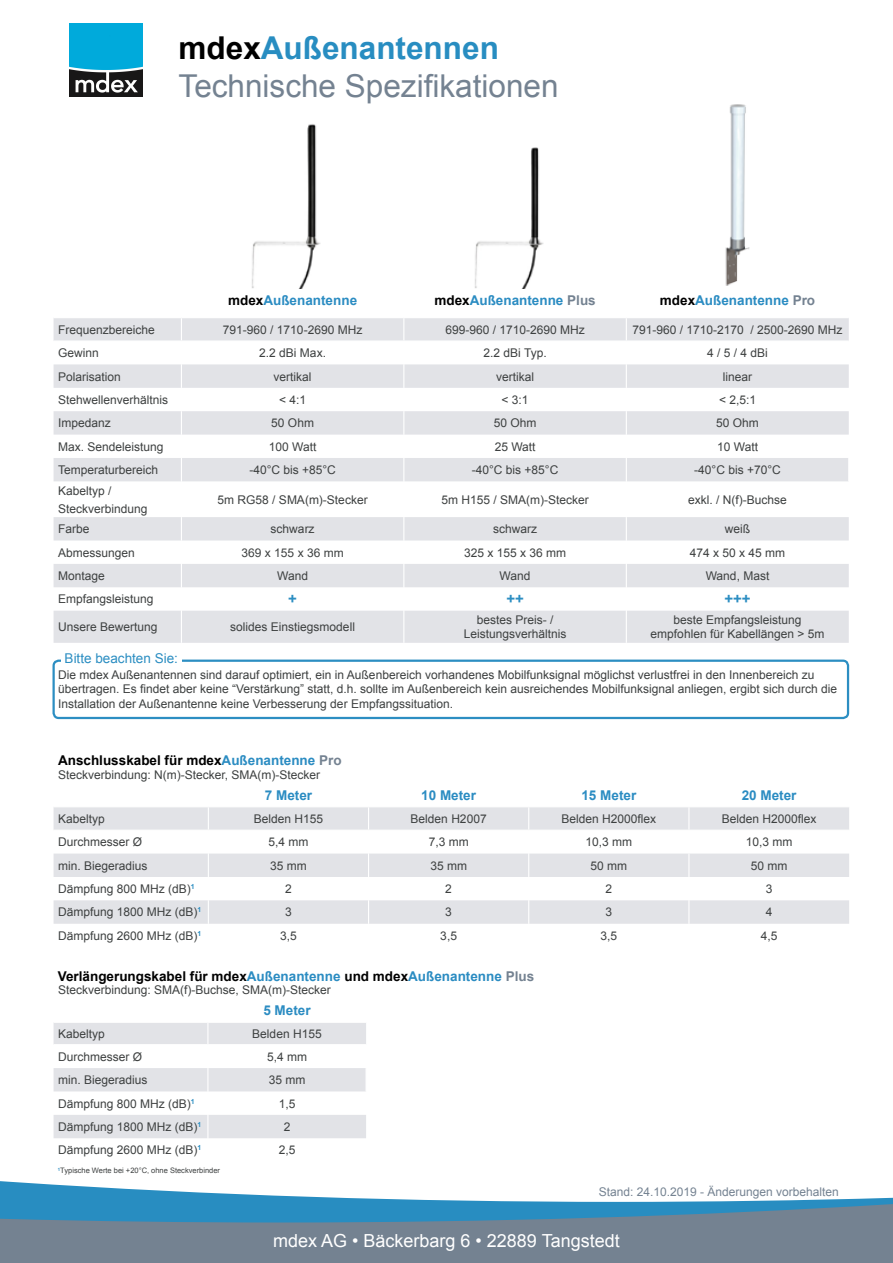
<style>
.page{position:relative;width:893px;height:1263px;background:#fff}
.page>*{position:absolute;margin:0;border:0;box-sizing:border-box;transform-origin:0 0}
.t1{font:31.5px "Arial";color:#748291}
.t2{font:700 31.5px "Arial";color:#288dc1}
.t3{font:18px "Arial";color:#fff}
.t4{font:700 15px "Arial";color:#2c8ec2}
.t5{font:700 13.5px "Arial";color:#000}
.t6{font:700 13.5px "Arial";color:#2b8cc2}
.t7{font:13.5px "Arial";color:#2c8ec2}
.t8{font:12px/14.4px "Arial";color:#3d4040}
.t9{font:12px "Arial";color:#748291}
.t10{font:7.5px "Arial";color:#3d4040}
.s1{color:#000}
.s2{color:#748291}
.s3{color:#2b8cc2}
</style>
<div class="page">
<svg style="left:54px;top:1023px;width:312px;height:115px"></svg>
<svg style="left:54px;top:318px;width:795px;height:325px;fill:#e2e3e7"></svg>
<hr style="left:54px;top:340px;width:127px;height:2px;background:#fff">
<hr style="left:181px;top:340px;width:223px;height:2px;background:#fff">
<hr style="left:404px;top:340px;width:222px;height:2px;background:#fff">
<hr style="left:626px;top:340px;width:223px;height:2px;background:#fff">
<hr style="left:181px;top:481px;width:1px;height:36px;background:#fff">
<hr style="left:403px;top:481px;width:1px;height:36px;background:#fff">
<hr style="left:626px;top:481px;width:1px;height:36px;background:#fff">
<svg style="left:181px;top:517px;width:1px;height:94px"></svg>
<svg style="left:403px;top:517px;width:1px;height:94px"></svg>
<svg style="left:626px;top:517px;width:1px;height:94px"></svg>
<hr style="left:181px;top:611px;width:1px;height:32px;background:#fff">
<hr style="left:403px;top:611px;width:1px;height:32px;background:#fff">
<hr style="left:626px;top:611px;width:1px;height:32px;background:#fff">
<svg style="left:181px;top:318px;width:1px;height:163px"></svg>
<svg style="left:848px;top:458px;width:1px;height:23px"></svg>
<svg style="left:403px;top:318px;width:1px;height:163px"></svg>
<svg style="left:626px;top:318px;width:1px;height:163px"></svg>
<svg style="left:0;top:1181px;width:893px;height:23px"></svg>
<svg style="left:0;top:1204px;width:893px;height:59px;fill:#748291"></svg>
<svg style="left:54px;top:807px;width:795px;height:117px"></svg>
<div style="left:52px;top:659px;width:797px;height:60px;border:2px solid #2c8ec2;border-radius:5px"></div>
<img style="left:252px;top:124px;width:69px;height:164px">
<img style="left:725px;top:104px;width:25px;height:182px">
<img style="left:475px;top:147px;width:69px;height:141px">
<div style="left:61px;top:653px;width:120px;height:12px;background:#fff"></div>
<img style="left:69px;top:24px;width:74px;height:73px">
<p class="t2" style="left:179px;top:27px;width:322px"><span class="s1">mdex</span>Außenantennen</p>
<p class="t1" style="left:179px;top:65px;width:381px">Technische Spezifikationen</p>
<p class="t6" style="left:228px;top:291px;width:131px"><span class="s1">mdex</span>Außenantenne</p>
<p class="t6" style="left:434px;top:291px;width:163px"><span class="s1">mdex</span>Außenantenne <span class="s2">Plus</span></p>
<p class="t6" style="left:660px;top:291px;width:157px"><span class="s1">mdex</span>Außenantenne <span class="s2">Pro</span></p>
<p class="t8" style="left:58px;top:322px;width:98px">Frequenzbereiche</p>
<p class="t8" style="left:223px;top:322px;width:141px">791-960 / 1710-2690 MHz</p>
<p class="t8" style="left:445px;top:322px;width:141px">699-960 / 1710-2690 MHz</p>
<p class="t8" style="left:632px;top:322px;width:212px">791-960 / 1710-2170 / 2500-2690 MHz</p>
<p class="t8" style="left:58px;top:346px;width:42px">Gewinn</p>
<p class="t8" style="left:259px;top:346px;width:68px">2.2 dBi Max.</p>
<p class="t8" style="left:483px;top:346px;width:65px">2.2 dBi Typ.</p>
<p class="t8" style="left:707px;top:346px;width:62px">4 / 5 / 4 dBi</p>
<p class="t8" style="left:58px;top:369px;width:64px">Polarisation</p>
<p class="t8" style="left:274px;top:369px;width:40px">vertikal</p>
<p class="t8" style="left:496px;top:369px;width:40px">vertikal</p>
<p class="t8" style="left:723px;top:369px;width:31px">linear</p>
<p class="t8" style="left:58px;top:393px;width:112px">Stehwellenverhältnis</p>
<p class="t8" style="left:279px;top:393px;width:29px">&lt; 4:1</p>
<p class="t8" style="left:502px;top:393px;width:29px">&lt; 3:1</p>
<p class="t8" style="left:719px;top:393px;width:39px">&lt; 2,5:1</p>
<p class="t8" style="left:58px;top:416px;width:54px">Impedanz</p>
<p class="t8" style="left:271px;top:416px;width:44px">50 Ohm</p>
<p class="t8" style="left:494px;top:416px;width:44px">50 Ohm</p>
<p class="t8" style="left:716px;top:416px;width:44px">50 Ohm</p>
<p class="t8" style="left:58px;top:439px;width:107px">Max. Sendeleistung</p>
<p class="t8" style="left:269px;top:439px;width:49px">100 Watt</p>
<p class="t8" style="left:495px;top:439px;width:42px">25 Watt</p>
<p class="t8" style="left:717px;top:439px;width:42px">10 Watt</p>
<p class="t8" style="left:58px;top:463px;width:102px">Temperaturbereich</p>
<p class="t8" style="left:249px;top:463px;width:88px">-40°C bis +85°C</p>
<p class="t8" style="left:472px;top:463px;width:88px">-40°C bis +85°C</p>
<p class="t8" style="left:694px;top:463px;width:88px">-40°C bis +70°C</p>
<p class="t8" style="left:58px;top:481px;width:91px;line-height:18px">Kabeltyp /<br>Steckverbindung</p>
<p class="t8" style="left:218px;top:492px;width:152px">5m RG58 / SMA(m)-Stecker</p>
<p class="t8" style="left:441px;top:492px;width:149px">5m H155 / SMA(m)-Stecker</p>
<p class="t8" style="left:688px;top:492px;width:100px">exkl. / N(f)-Buchse</p>
<p class="t8" style="left:58px;top:522px;width:33px">Farbe</p>
<p class="t8" style="left:271px;top:522px;width:46px">schwarz</p>
<p class="t8" style="left:493px;top:522px;width:46px">schwarz</p>
<p class="t8" style="left:725px;top:522px;width:27px">weiß</p>
<p class="t8" style="left:58px;top:545px;width:78px">Abmessungen</p>
<p class="t8" style="left:242px;top:545px;width:104px">369 x 155 x 36 mm</p>
<p class="t8" style="left:464px;top:545px;width:104px">325 x 155 x 36 mm</p>
<p class="t8" style="left:690px;top:545px;width:97px">474 x 50 x 45 mm</p>
<p class="t8" style="left:58px;top:569px;width:48px">Montage</p>
<p class="t8" style="left:277px;top:569px;width:32px">Wand</p>
<p class="t8" style="left:500px;top:569px;width:32px">Wand</p>
<p class="t8" style="left:706px;top:569px;width:65px">Wand, Mast</p>
<p class="t8" style="left:58px;top:592px;width:97px">Empfangsleistung</p>
<p class="t4" style="left:288px;top:589px;width:10px">+</p>
<p class="t4" style="left:506px;top:589px;width:19px">++</p>
<p class="t4" style="left:724px;top:589px;width:28px">+++</p>
<p class="t8" style="left:58px;top:620px;width:101px">Unsere Bewertung</p>
<p class="t8" style="left:230px;top:620px;width:126px">solides Einstiegsmodell</p>
<p class="t8" style="left:477px;top:613px;width:78px">bestes Preis- /</p>
<p class="t8" style="left:464px;top:627px;width:104px">Leistungsverhältnis</p>
<p class="t8" style="left:673px;top:613px;width:130px">beste Empfangsleistung</p>
<p class="t8" style="left:651px;top:627px;width:175px">empfohlen für Kabellängen &gt; 5m</p>
<p class="t7" style="left:65px;top:649px;width:115px">Bitte beachten Sie:</p>
<p class="t8" style="left:58px;top:668px;width:781px">Die mdex Außenantennen sind darauf optimiert, ein in Außenbereich vorhandenes Mobilfunksignal möglichst verlustfrei in den Innenbereich zu übertragen. Es findet aber keine “Verstärkung” statt, d.h. sollte im Außenbereich kein ausreichendes Mobilfunksignal anliegen, ergibt sich durch die<br>Installation der Außenantenne keine Verbesserung der Empfangssituation.</p>
<p class="t5" style="left:58px;top:752px;width:285px">Anschlusskabel für mdex<span class="s3">Außenantenne</span> <span class="s2">Pro</span></p>
<p class="t8" style="left:58px;top:768px;width:264px">Steckverbindung: N(m)-Stecker, SMA(m)-Stecker</p>
<p class="t6" style="left:265px;top:786px;width:49px">7 Meter</p>
<p class="t6" style="left:421px;top:786px;width:56px">10 Meter</p>
<p class="t6" style="left:581px;top:786px;width:56px">15 Meter</p>
<p class="t6" style="left:742px;top:786px;width:56px">20 Meter</p>
<p class="t8" style="left:58px;top:811px;width:48px">Kabeltyp</p>
<p class="t8" style="left:254px;top:811px;width:71px">Belden H155</p>
<p class="t8" style="left:411px;top:811px;width:78px">Belden H2007</p>
<p class="t8" style="left:561px;top:811px;width:96px">Belden H2000flex</p>
<p class="t8" style="left:722px;top:811px;width:96px">Belden H2000flex</p>
<p class="t8" style="left:58px;top:835px;width:86px">Durchmesser Ø</p>
<p class="t8" style="left:268px;top:835px;width:42px">5,4 mm</p>
<p class="t8" style="left:429px;top:835px;width:42px">7,3 mm</p>
<p class="t8" style="left:585px;top:835px;width:48px">10,3 mm</p>
<p class="t8" style="left:746px;top:835px;width:48px">10,3 mm</p>
<p class="t8" style="left:58px;top:858px;width:91px">min. Biegeradius</p>
<p class="t8" style="left:270px;top:858px;width:38px">35 mm</p>
<p class="t8" style="left:430px;top:858px;width:38px">35 mm</p>
<p class="t8" style="left:591px;top:858px;width:38px">50 mm</p>
<p class="t8" style="left:751px;top:858px;width:38px">50 mm</p>
<p class="t8" style="left:58px;top:882px;width:138px">Dämpfung 800 MHz (dB)<sup>1</sup></p>
<p class="t8" style="left:285px;top:882px;width:8px">2</p>
<p class="t8" style="left:445px;top:882px;width:8px">2</p>
<p class="t8" style="left:605px;top:882px;width:8px">2</p>
<p class="t8" style="left:766px;top:882px;width:8px">3</p>
<p class="t8" style="left:58px;top:905px;width:145px">Dämpfung 1800 MHz (dB)<sup>1</sup></p>
<p class="t8" style="left:285px;top:905px;width:8px">3</p>
<p class="t8" style="left:445px;top:905px;width:8px">3</p>
<p class="t8" style="left:605px;top:905px;width:8px">3</p>
<p class="t8" style="left:766px;top:905px;width:8px">4</p>
<p class="t8" style="left:58px;top:928px;width:145px">Dämpfung 2600 MHz (dB)<sup>1</sup></p>
<p class="t8" style="left:280px;top:928px;width:18px">3,5</p>
<p class="t8" style="left:440px;top:928px;width:18px">3,5</p>
<p class="t8" style="left:600px;top:928px;width:18px">3,5</p>
<p class="t8" style="left:761px;top:928px;width:18px">4,5</p>
<p class="t5" style="left:58px;top:967px;width:478px">Verlängerungskabel für mdex<span class="s3">Außenantenne</span> und mdex<span class="s3">Außenantenne</span> <span class="s2">Plus</span></p>
<p class="t8" style="left:58px;top:983px;width:274px">Steckverbindung: SMA(f)-Buchse, SMA(m)-Stecker</p>
<p class="t6" style="left:263px;top:1002px;width:49px">5 Meter</p>
<p class="t8" style="left:58px;top:1026px;width:48px">Kabeltyp</p>
<p class="t8" style="left:252px;top:1026px;width:71px">Belden H155</p>
<p class="t8" style="left:58px;top:1049px;width:86px">Durchmesser Ø</p>
<p class="t8" style="left:267px;top:1049px;width:42px">5,4 mm</p>
<p class="t8" style="left:58px;top:1073px;width:91px">min. Biegeradius</p>
<p class="t8" style="left:269px;top:1073px;width:38px">35 mm</p>
<p class="t8" style="left:58px;top:1096px;width:138px">Dämpfung 800 MHz (dB)<sup>1</sup></p>
<p class="t8" style="left:279px;top:1096px;width:18px">1,5</p>
<p class="t8" style="left:58px;top:1120px;width:145px">Dämpfung 1800 MHz (dB)<sup>1</sup></p>
<p class="t8" style="left:284px;top:1119px;width:8px">2</p>
<p class="t8" style="left:58px;top:1143px;width:145px">Dämpfung 2600 MHz (dB)<sup>1</sup></p>
<p class="t8" style="left:279px;top:1143px;width:18px">2,5</p>
<p class="t10" style="left:58px;top:1166px;width:164px"><sup>1</sup>Typische Werte bei +20°C, ohne Steckverbinder</p>
<p class="t9" style="left:599px;top:1184px;width:242px">Stand: 24.10.2019 - Änderungen vorbehalten</p>
<p class="t3" style="left:273px;top:1229px;width:348px">mdex AG • Bäckerbarg 6 • 22889 Tangstedt</p>
</div>
